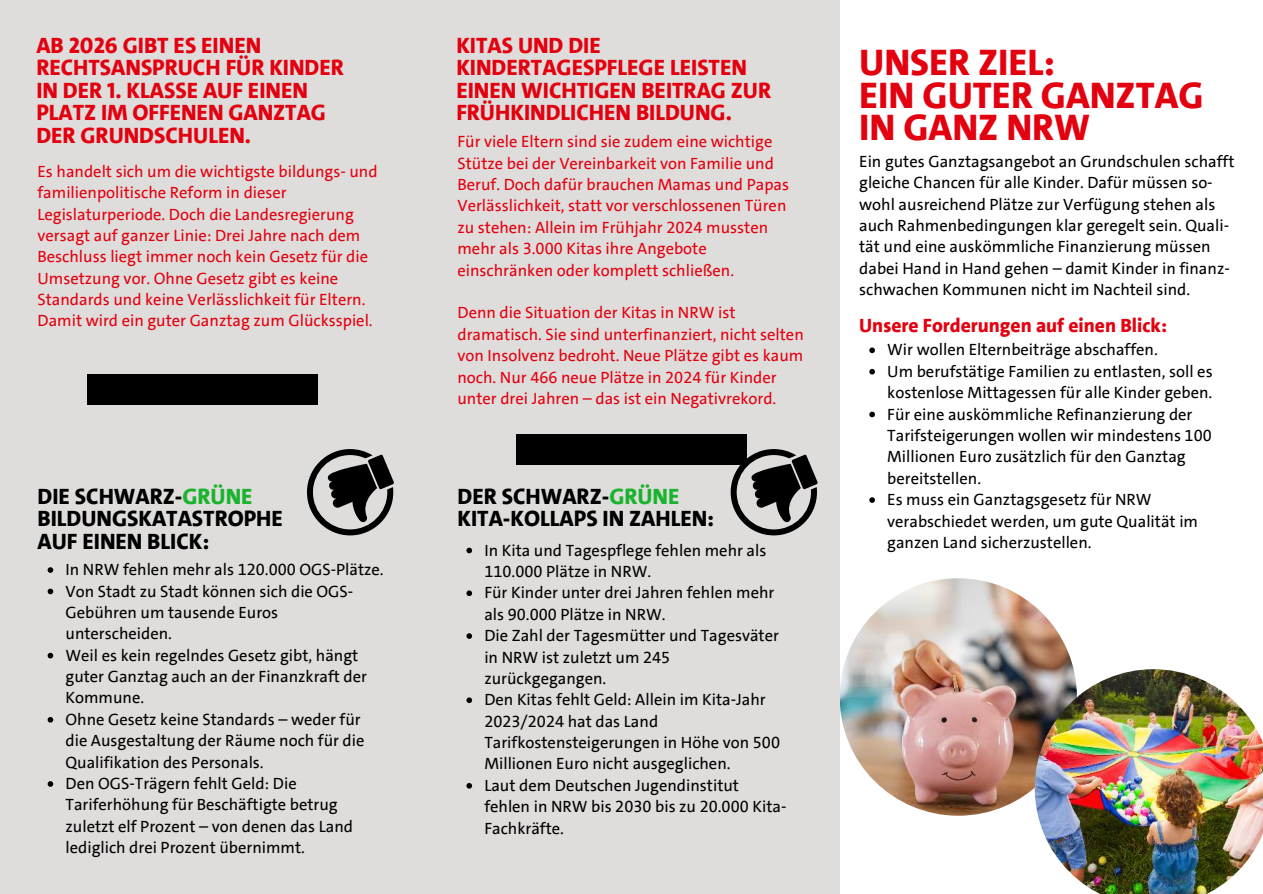
<style>
.page{position:relative;width:1263px;height:894px;background:#fff}
.page>*{position:absolute;margin:0;border:0;box-sizing:border-box;transform-origin:0 0}
.t1{font:800 37.5px/32.7px "SPD The Sans Versal";color:#e3000f}
.t2{font:800 22.5px/22.5px "SPD The Sans Versal";color:#e3000f}
.t3{font:800 22.5px/22.5px "SPD The Sans Versal";color:#000}
.t4{font:800 19.5px "SPD The Sans";color:#e3000f}
.t5{font:16.5px/21.3px "SPD The Sans";color:#000}
.t6{font:16.5px/21.3px "SPD The Sans";color:#e3000f}
.s1{color:#19b32d}
</style>
<div class="page">
<img style="left:840px;top:578px;width:237px;height:237px;border-radius:50%">
<img style="left:1035px;top:669px;width:228px;height:224px">
<div style="left:0;top:0;width:840px;height:893px;background:#dfdddb"></div>
<svg style="left:731px;top:449px;width:86px;height:86px"></svg>
<div style="left:87px;top:373px;width:230px;height:31px;background:#000"></div>
<svg style="left:466px;top:547px;width:6px;height:6px"></svg>
<svg style="left:466px;top:590px;width:6px;height:6px"></svg>
<svg style="left:466px;top:633px;width:6px;height:5px"></svg>
<svg style="left:466px;top:697px;width:6px;height:5px"></svg>
<svg style="left:466px;top:783px;width:6px;height:5px"></svg>
<svg style="left:869px;top:347px;width:6px;height:6px"></svg>
<svg style="left:869px;top:369px;width:6px;height:5px"></svg>
<svg style="left:869px;top:411px;width:6px;height:6px"></svg>
<svg style="left:869px;top:497px;width:6px;height:5px"></svg>
<svg style="left:48px;top:567px;width:5px;height:5px"></svg>
<svg style="left:48px;top:588px;width:5px;height:6px"></svg>
<svg style="left:48px;top:652px;width:5px;height:6px"></svg>
<svg style="left:48px;top:717px;width:5px;height:5px"></svg>
<svg style="left:48px;top:781px;width:5px;height:5px"></svg>
<div style="left:516px;top:433px;width:230px;height:31px;background:#000"></div>
<svg style="left:307px;top:449px;width:87px;height:86px"></svg>
<h2 class="t2" style="left:36px;top:34px;width:309px">AB 2026 GIBT ES EINEN<br>RECHTSANSPRUCH FÜR KINDER<br>IN DER 1. KLASSE AUF EINEN<br>PLATZ IM OFFENEN GANZTAG<br>DER GRUNDSCHULEN.</h2>
<p class="t6" style="left:37px;top:160px;width:342px">Es handelt sich um die wichtigste bildungs- und familienpolitische Reform in dieser Legislaturperiode. Doch die Landesregierung versagt auf ganzer Linie: Drei Jahre nach dem Beschluss liegt immer noch kein Gesetz fü r die Umsetzung vor. Ohne Gesetz gibt es keine Standards und keine Verlässlichkeit fü r Eltern.<br>Damit wird ein guter Ganztag zum Glücksspiel.</p>
<h2 class="t3" style="left:37px;top:485px;width:247px">DIE SCHWARZ-<span class="s1">GRÜNE<br></span>BILDUNGSKATASTROPHE<br>AUF EINEN BLICK:</h2>
<p class="t5" style="left:66px;top:559px;width:320px">In NRW fehlen mehr als 120.000 OGS-Plätze.<br>Von Stadt zu Stadt können sich die OGS-Gebü hren um tausende Euros unterscheiden.<br>Weil es kein regelndes Gesetz gibt, hä ngt guter Ganztag auch an der Finanzkraft der Kommune.<br>Ohne Gesetz keine Standards – weder fü r die Ausgestaltung der Rä ume noch fü r die Qualifikation des Personals.<br>Den OGS-Trägern fehlt Geld: Die Tariferhöhung fü r Beschäftigte betrug zuletzt elf Prozent – von denen das Land lediglich drei Prozent ü bernimmt.</p>
<h2 class="t2" style="left:456px;top:34px;width:316px">KITAS UND DIE<br>KINDERTAGESPFLEGE LEISTEN<br>EINEN WICHTIGEN BEITRAG ZUR<br>FRÜHKINDLICHEN BILDUNG.</h2>
<h1 class="t1" style="left:859px;top:46px;width:346px">UNSER ZIEL:<br>EIN GUTER GANZTAG<br>IN GANZ NRW</h1>
<p class="t5" style="left:859px;top:151px;width:377px">Ein gutes Ganztagsangebot an Grundschulen schafft gleiche Chancen fü r alle Kinder. Dafü r müssen so&shy;wohl ausreichend Plätze zur Verfügung stehen als auch Rahmenbedingungen klar geregelt sein. Quali&shy;tät und eine auskömmliche Finanzierung müssen dabei Hand in Hand gehen – damit Kinder in finanz&shy;schwachen Kommunen nicht im Nachteil sind.</p>
<p class="t4" style="left:859px;top:313px;width:309px">Unsere Forderungen auf einen Blick:</p>
<p class="t5" style="left:887px;top:339px;width:327px">Wir wollen Elternbeiträge abschaffen.<br>Um berufstätige Familien zu entlasten, soll es kostenlose Mittagessen fü r alle Kinder geben.<br>Fü r eine auskömmliche Refinanzierung der Tarifsteigerungen wollen wir mindestens 100<br>Millionen Euro zusätzlich fü r den Ganztag bereitstellen.<br>Es muss ein Ganztagsgesetz fü r NRW verabschiedet werden, um gute Qualität im ganzen Land sicherzustellen.</p>
<p class="t6" style="left:457px;top:131px;width:333px">Fü r viele Eltern sind sie zudem eine wichtige Stütze bei der Vereinbarkeit von Familie und Beruf. Doch dafü r brauchen Mamas und Papas Verlässlichkeit, statt vor verschlossenen Tü ren zu stehen: Allein im Frü hjahr 2024 mussten mehr als 3.000 Kitas ihre Angebote<br>einschrä nken oder komplett schließen.</p>
<p class="t6" style="left:457px;top:302px;width:348px">Denn die Situation der Kitas in NRW ist dramatisch. Sie sind unterfinanziert, nicht selten von Insolvenz bedroht. Neue Plätze gibt es kaum noch. Nur 466 neue Plätze in 2024 fü r Kinder unter drei Jahren – das ist ein Negativrekord.</p>
<h2 class="t3" style="left:457px;top:485px;width:258px">DER SCHWARZ-<span class="s1">GRÜNE<br></span>KITA-KOLLAPS IN ZAHLEN:</h2>
<p class="t5" style="left:484px;top:539px;width:304px">In Kita und Tagespflege fehlen mehr als<br>110.000 Plätze in NRW.<br>Fü r Kinder unter drei Jahren fehlen mehr als 90.000 Plätze in NRW.<br>Die Zahl der Tagesmütter und Tagesväter in NRW ist zuletzt um 245 zurückgegangen.<br>Den Kitas fehlt Geld: Allein im Kita-Jahr<br>2023/2024 hat das Land<br>Tarifkostensteigerungen in Höhe von 500<br>Millionen Euro nicht ausgeglichen.<br>Laut dem Deutschen Jugendinstitut fehlen in NRW bis 2030 bis zu 20.000 Kita-<br>Fachkräfte.</p>
</div>
